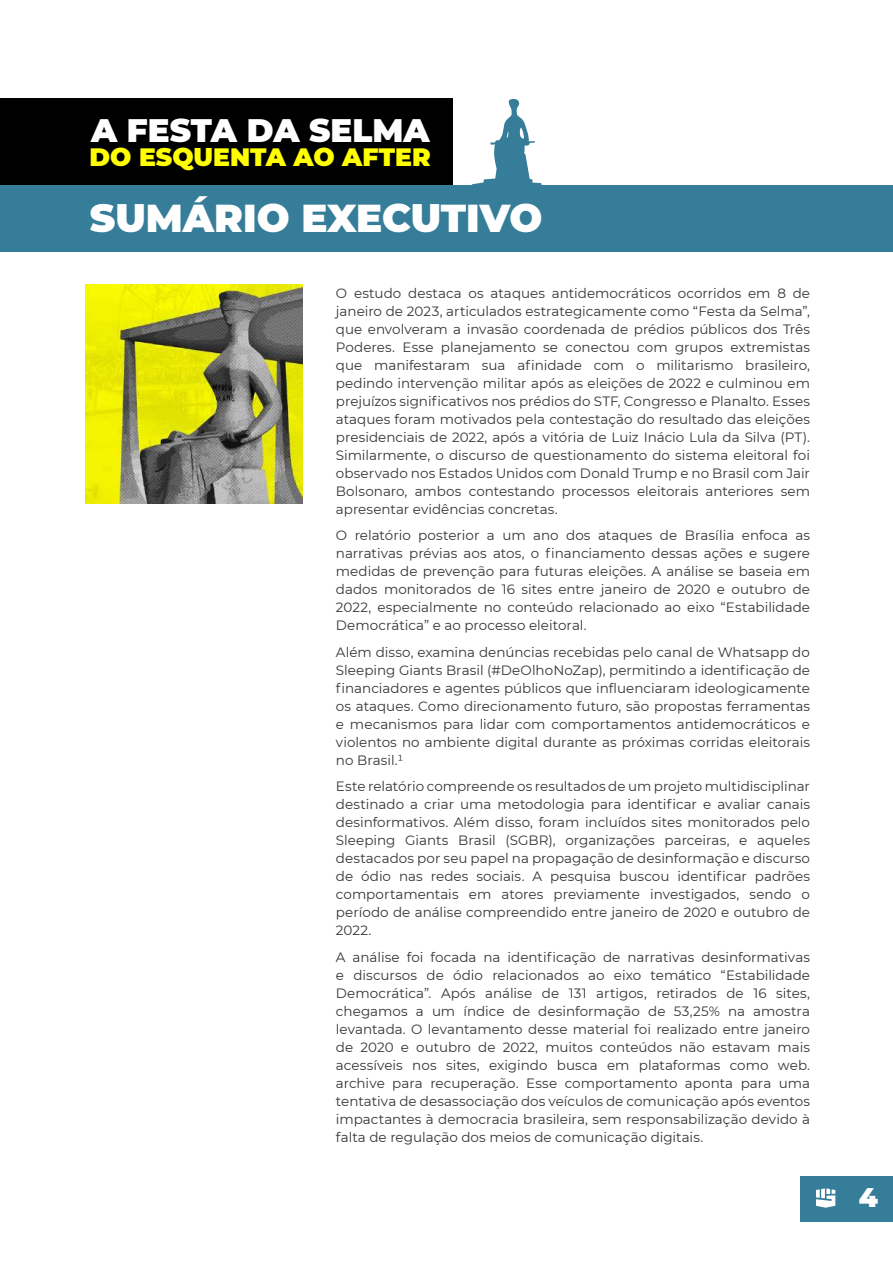
<style>
.page{position:relative;width:893px;height:1263px;background:#fff}
.page>*{position:absolute;margin:0;border:0;box-sizing:border-box;transform-origin:0 0}
.t1{font:900 38.85px "Montserrat";color:#fff}
.t2{font:900 32.55px "Montserrat";color:#fff}
.t3{font:900 26.85px "Montserrat";color:#fff}
.t4{font:900 25.05px "Montserrat";color:#ff0}
.t5{font:13.5px/18px "Montserrat";color:#373437;text-align:justify}
</style>
<div class="page">
<div style="left:800px;top:1177px;width:93px;height:45px;background:#367d99"></div>
<svg style="left:816px;top:1188px;width:19px;height:20px"></svg>
<svg style="left:471px;top:98px;width:71px;height:87px"></svg>
<div style="left:1px;top:99px;width:452px;height:86px;background:#000"></div>
<img style="left:85px;top:285px;width:218px;height:218px">
<div style="left:1px;top:185px;width:892px;height:66px;background:#367d99"></div>
<h2 class="t2" style="left:91px;top:106px;width:340px">A FESTA DA SELMA</h2>
<h3 class="t4" style="left:89px;top:138px;width:343px">DO ESQUENTA AO AFTER</h3>
<h1 class="t1" style="left:90px;top:189px;width:454px">SUMÁRIO EXECUTIVO</h1>
<p class="t5" style="left:336px;top:284px;width:476px">O estudo destaca os ataques antidemocráticos ocorridos em 8 de janeiro de 2023, articulados estrategicamente como “Festa da Selma”, que envolveram a invasão coordenada de prédios públicos dos Três Poderes. Esse planejamento se conectou com grupos extremistas que manifestaram sua afinidade com o militarismo brasileiro, pedindo intervenção militar após as eleições de 2022 e culminou em prejuízos significativos nos prédios do STF, Congresso e Planalto. Esses ataques foram motivados pela contestação do resultado das eleições presidenciais de 2022, após a vitória de Luiz Inácio Lula da Silva (PT).<br>Similarmente, o discurso de questionamento do sistema eleitoral foi observado nos Estados Unidos com Donald Trump e no Brasil com Jair Bolsonaro, ambos contestando processos eleitorais anteriores sem apresentar evidências concretas.</p>
<p class="t5" style="left:336px;top:526px;width:476px">O relatório posterior a um ano dos ataques de Brasília enfoca as narrativas prévias aos atos, o financiamento dessas ações e sugere medidas de prevenção para futuras eleições. A análise se baseia em dados monitorados de 16 sites entre janeiro de 2020 e outubro de 2022, especialmente no conteúdo relacionado ao eixo “Estabilidade Democrática” e ao processo eleitoral.</p>
<p class="t5" style="left:336px;top:643px;width:476px">Além disso, examina denúncias recebidas pelo canal de Whatsapp do Sleeping Giants Brasil (#DeOlhoNoZap), permitindo a identificação de financiadores e agentes públicos que influenciaram ideologicamente os ataques. Como direcionamento futuro, são propostas ferramentas e mecanismos para lidar com comportamentos antidemocráticos e violentos no ambiente digital durante as próximas corridas eleitorais no Brasil.¹</p>
<p class="t5" style="left:336px;top:777px;width:476px">Este relatório compreende os resultados de um projeto multidisciplinar destinado a criar uma metodologia para identificar e avaliar canais desinformativos. Além disso, foram incluídos sites monitorados pelo Sleeping Giants Brasil (SGBR), organizações parceiras, e aqueles destacados por seu papel na propagação de desinformação e discurso de ódio nas redes sociais. A pesquisa buscou identificar padrões comportamentais em atores previamente investigados, sendo o período de análise compreendido entre janeiro de 2020 e outubro de 2022.</p>
<p class="t5" style="left:336px;top:948px;width:476px">A análise foi focada na identificação de narrativas desinformativas e discursos de ódio relacionados ao eixo temático “Estabilidade Democrática”. Após análise de 131 artigos, retirados de 16 sites, chegamos a um índice de desinformação de 53,25% na amostra levantada. O levantamento desse material foi realizado entre janeiro de 2020 e outubro de 2022, muitos conteúdos não estavam mais acessíveis nos sites, exigindo busca em plataformas como web. archive para recuperação. Esse comportamento aponta para uma tentativa de desassociação dos veículos de comunicação após eventos impactantes à democracia brasileira, sem responsabilização devido à falta de regulação dos meios de comunicação digitais.</p>
<h3 class="t3" style="left:859px;top:1178px;width:21px">4</h3>
</div>
